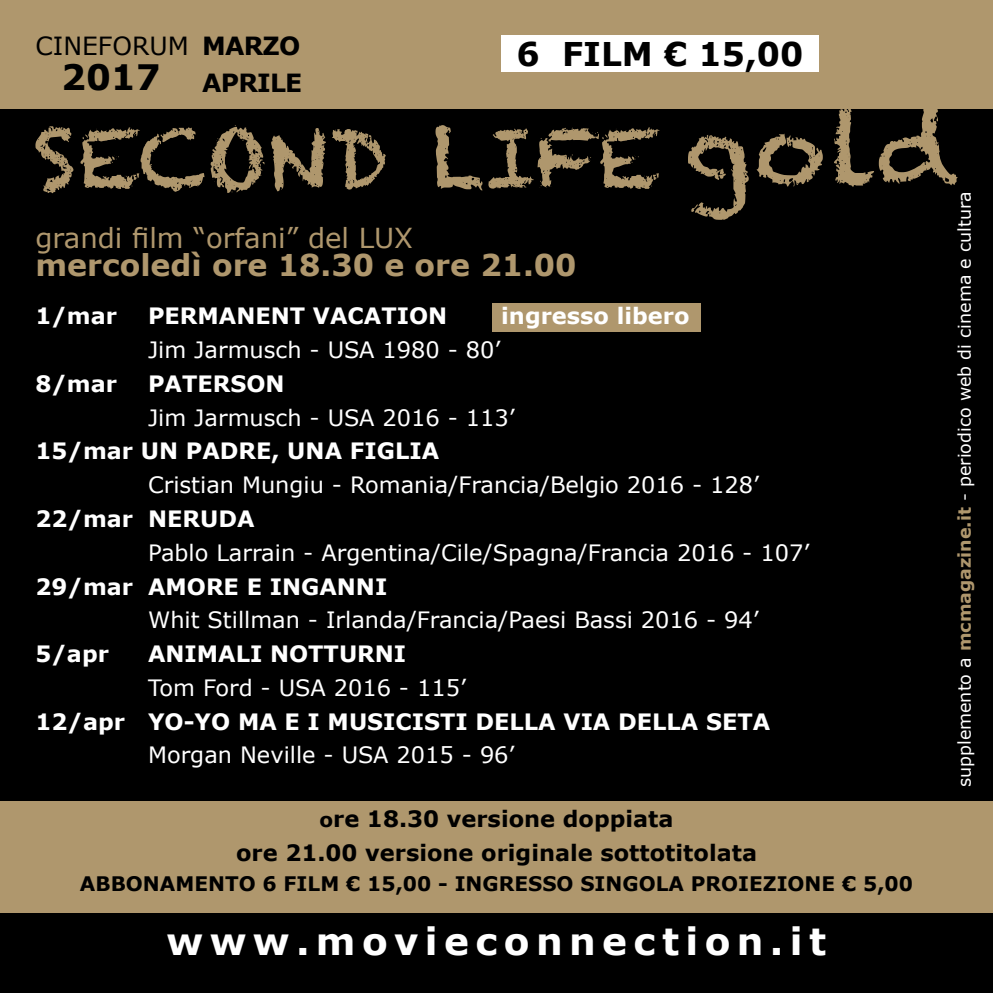
<style>
.page{position:relative;width:993px;height:993px;background:#fff}
.page>*{position:absolute;margin:0;border:0;box-sizing:border-box;transform-origin:0 0}
.t1{font:700 37.5px "Verdana";letter-spacing:.17em;color:#fff}
.t2{font:700 35px "Verdana";color:#000}
.t3{font:700 32.75px "Verdana";color:#000}
.t4{font:700 30px "Verdana";color:#af976d}
.t5{font:27.5px "Verdana";color:#af976d}
.t6{font:700 25px "Verdana";letter-spacing:-.03em;color:#000}
.t7{font:25px "Verdana";color:#000}
.t8{font:22.5px "Verdana";color:#fff}
.t9{font:700 22.5px "Verdana";color:#fff}
.t10{font:700 22.5px/33.8px "Verdana";color:#000;text-align:center}
.t11{font:700 20px "Verdana";color:#000}
.t12{font:17.5px "Verdana";color:#fff}
.s1{font-size:20px}
.s2{font-weight:700;color:#af976d}
</style>
<div class="page">
<div style="left:0;top:0;width:992px;height:114px;background:#af976d"></div>
<div style="left:0;top:109px;width:992px;height:883px;background:#000"></div>
<div style="left:501px;top:35px;width:317px;height:37px;background:#fff"></div>
<svg style="left:35px;top:125px;width:624px;height:68px"></svg>
<svg style="left:688px;top:109px;width:269px;height:111px"></svg>
<div style="left:491px;top:303px;width:209px;height:28px;background:#af976d"></div>
<div style="left:0;top:801px;width:992px;height:111px;background:#af976d"></div>
<p class="t7" style="left:35px;top:30px;width:155px">CINEFORUM</p>
<h2 class="t2" style="left:61px;top:54px;width:101px">2017</h2>
<p class="t6" style="left:202px;top:29px;width:100px">MARZO</p>
<h3 class="t3" style="left:516px;top:33px;width:288px">6 FILM € 15,00</h3>
<p class="t6" style="left:202px;top:67px;width:102px">APRILE</p>
<p class="t5" style="left:35px;top:220px;width:379px">grandi film “orfani” del LUX</p>
<h3 class="t4" style="left:35px;top:245px;width:542px">mercoledì ore 18.30 e ore 21.00</h3>
<p class="t9" style="left:35px;top:301px;width:83px">1/mar</p>
<p class="t9" style="left:148px;top:301px;width:300px">PERMANENT VACATION</p>
<p class="t9" style="left:501px;top:301px;width:190px">ingresso libero</p>
<p class="t8" style="left:148px;top:335px;width:354px">Jim Jarmusch - USA 1980 - 80’</p>
<p class="t9" style="left:35px;top:369px;width:83px">8/mar</p>
<p class="t9" style="left:148px;top:369px;width:138px">PATERSON</p>
<p class="t8" style="left:148px;top:403px;width:368px">Jim Jarmusch - USA 2016 - 113’</p>
<p class="t9" style="left:35px;top:436px;width:405px">15/mar UN PADRE, UNA FIGLIA</p>
<p class="t8" style="left:148px;top:470px;width:612px">Cristian Mungiu - Romania/Francia/Belgio 2016 - 128’</p>
<p class="t9" style="left:35px;top:504px;width:220px">22/mar NERUDA</p>
<p class="t8" style="left:148px;top:538px;width:662px">Pablo Larrain - Argentina/Cile/Spagna/Francia 2016 - 107’</p>
<p class="t9" style="left:35px;top:571px;width:353px">29/mar AMORE E INGANNI</p>
<p class="t8" style="left:148px;top:605px;width:612px">Whit Stillman - Irlanda/Francia/Paesi Bassi 2016 - 94’</p>
<p class="t9" style="left:35px;top:639px;width:75px">5/apr</p>
<p class="t9" style="left:148px;top:639px;width:259px">ANIMALI NOTTURNI</p>
<p class="t8" style="left:148px;top:673px;width:319px">Tom Ford - USA 2016 - 115’</p>
<p class="t9" style="left:35px;top:706px;width:736px">12/apr YO-YO MA E I MUSICISTI DELLA VIA DELLA SETA</p>
<p class="t8" style="left:148px;top:740px;width:368px">Morgan Neville - USA 2015 - 96’</p>
<p class="t10" style="left:236px;top:802px;width:522px"><span class="s1">o</span>re 18.30 versione doppiata<br>ore 21.00 versione originale sottotitolata</p>
<p class="t11" style="left:80px;top:870px;width:834px">ABBONAMENTO 6 FILM € 15,00 - INGRESSO SINGOLA PROIEZIONE € 5,00</p>
<h1 class="t1" style="left:166px;top:916px;width:661px">www.movieconnection.it</h1>
<p class="t12" style="left:953px;top:787px;width:597px;rotate:-90deg">supplemento a <span class="s2">mcmagazine.it</span> - periodico web di cinema e cultura</p>
</div>
